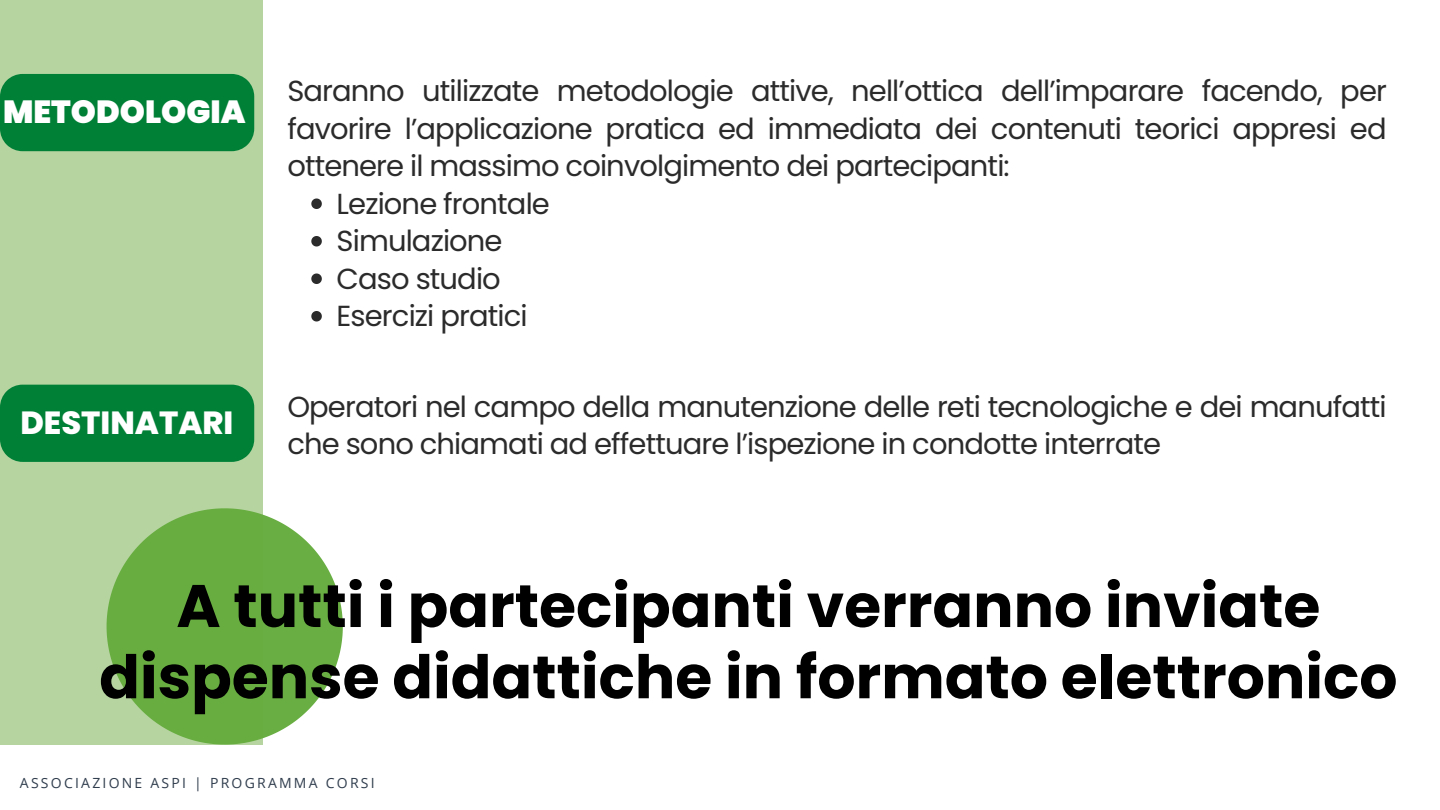
<style>
.page{position:relative;width:1440px;height:810px;background:#fff}
.page>*{position:absolute;margin:0;border:0;box-sizing:border-box;transform-origin:0 0}
.t1{font:700 60px/71.2px "Poppins";color:#000;text-align:center}
.t2{font:800 32px "Poppins";color:#fff}
.t3{font:900 32px "Poppins";color:#fff}
.t4{font:29px/37.5px "Poppins";letter-spacing:-.03em;color:#2b2b2b}
.t5{font:14px "Open Sans";letter-spacing:.16em;color:#303d4d}
</style>
<div class="page">
<div style="left:0;top:0;width:262px;height:745px;background:#b5d4a0"></div>
<div style="left:0;top:385px;width:254px;height:77px;background:#008037"></div>
<svg style="left:107px;top:508px;width:236px;height:237px;fill:#68ad40"></svg>
<div style="left:0;top:74px;width:254px;height:77px;background:#008037"></div>
<svg style="left:311px;top:199px;width:11px;height:10px"></svg>
<svg style="left:311px;top:236px;width:11px;height:11px"></svg>
<svg style="left:311px;top:274px;width:11px;height:10px"></svg>
<svg style="left:311px;top:311px;width:11px;height:11px"></svg>
<p class="t3" style="left:3px;top:90px;width:244px">METODOLOGIA</p>
<p class="t2" style="left:20px;top:401px;width:215px">DESTINATARI</p>
<p class="t4" style="left:287px;top:72px;width:1101px;text-align:justify">Saranno utilizzate metodologie attive, nell’ottica dell’imparare facendo, per favorire l’applicazione pratica ed immediata dei contenuti teorici appresi ed ottenere il massimo coinvolgimento dei partecipanti:</p>
<p class="t4" style="left:337px;top:185px;width:215px">Lezione frontale<br>Simulazione<br>Caso studio<br>Esercizi pratici</p>
<p class="t4" style="left:287px;top:388px;width:1101px">Operatori nel campo della manutenzione delle reti tecnologiche e dei manufatti che sono chiamati ad effettuare l’ispezione in condotte interrate</p>
<h1 class="t1" style="left:99px;top:570px;width:1300px">A tutti i partecipanti verranno inviate dispense didattiche in formato elettronico</h1>
<p class="t5" style="left:20px;top:773px;width:356px">ASSOCIAZIONE ASPI | PROGRAMMA CORSI</p>
</div>
